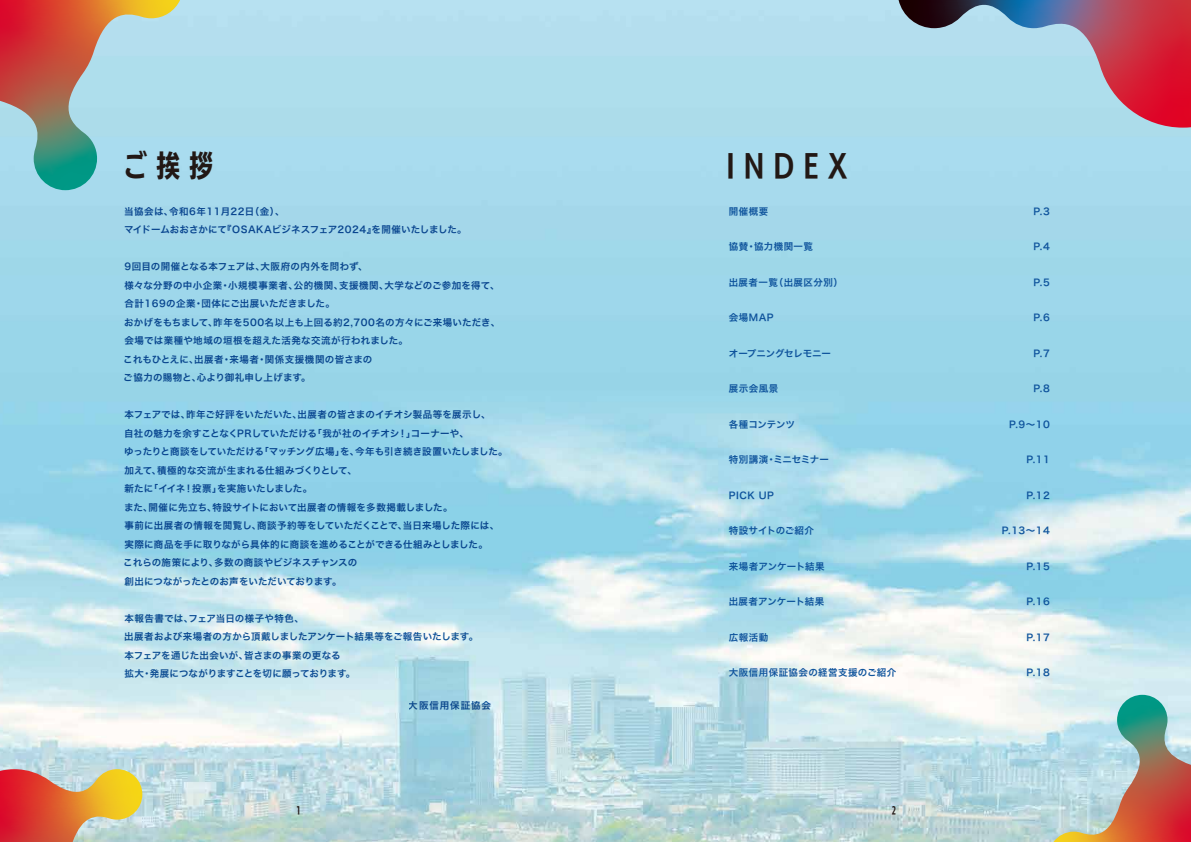
<style>
.page{position:relative;width:1191px;height:842px;background:#fff}
.page>*{position:absolute;margin:0;border:0;box-sizing:border-box;transform-origin:0 0}
.t1{font:30px "UD Kakugo C80 Pro B";letter-spacing:.3em;color:#221815}
.t2{font:9.8px "UD Kakugo C60 Pro B";color:#221815}
.t3{font:9.5px/18.5px "Hiragino Sans W6";letter-spacing:.02em;color:#0e539c}
.t4{font:9.5px "Hiragino Sans W6";letter-spacing:.05em;color:#0e539c}
.t5{font:9.5px "Hiragino Sans W6";letter-spacing:-.02em;color:#0e539c}
.t6{font:9.5px "Hiragino Sans W6";color:#0e539c}
.t7{font:9.5px "Hiragino Sans W6";letter-spacing:.095em;color:#0e539c}
.t8{font:9.5px "Hiragino Sans W6";letter-spacing:-.025em;color:#0e539c}
</style>
<div class="page">
<img style="left:0;top:0;width:1191px;height:842px">
<svg style="left:0;top:0;width:180px;height:190px;background:#aaa6a3"></svg>
<svg style="left:898px;top:0;width:293px;height:128px;background:#ab98ab"></svg>
<svg style="left:0;top:769px;width:142px;height:73px;background:#d88659"></svg>
<svg style="left:1053px;top:695px;width:138px;height:147px;background:#b4aba4"></svg>
<h1 class="t1" style="left:123px;top:142px;width:91px">ご挨拶</h1>
<h1 class="t1" style="left:726px;top:142px;width:122px">INDEX</h1>
<p class="t3" style="left:729px;top:201px;width:41px">開催概要</p>
<p class="t4" style="left:729px;top:238px;width:86px">協賛・協力機関一覧</p>
<p class="t4" style="left:729px;top:273px;width:116px">出展者一覧（出展区分別）</p>
<p class="t3" style="left:729px;top:308px;width:46px">会場MAP</p>
<p class="t5" style="left:728px;top:344px;width:104px">オープニングセレモニー</p>
<p class="t3" style="left:729px;top:379px;width:51px">展示会風景</p>
<p class="t8" style="left:729px;top:415px;width:67px">各種コンテンツ</p>
<p class="t3" style="left:729px;top:450px;width:102px">特別講演・ミニセミナー</p>
<p class="t3" style="left:729px;top:485px;width:47px">PICK UP</p>
<p class="t6" style="left:729px;top:522px;width:87px">特設サイトのご紹介</p>
<p class="t3" style="left:729px;top:556px;width:97px">来場者アンケート結果</p>
<p class="t3" style="left:729px;top:592px;width:97px">出展者アンケート結果</p>
<p class="t3" style="left:729px;top:627px;width:41px">広報活動</p>
<p class="t4" style="left:729px;top:664px;width:169px">大阪信用保証協会の経営支援のご紹介</p>
<p class="t3" style="left:124px;top:201px;width:344px">当協会は、令和6年11月22日（金）、<br>マイドームおおさかにて『OSAKAビジネスフェア2024』を開催いたしました。</p>
<p class="t3" style="left:124px;top:257px;width:378px">9回目の開催となる本フェアは、大阪府の内外を問わず、<br>様々な分野の中小企業・小規模事業者、公的機関、支援機関、大学などのご参加を得て、合計169の企業・団体にご出展いただきました。<br>おかげをもちまして、昨年を500名以上も上回る約2,700名の方々にご来場いただき、会場では業種や地域の垣根を超えた活発な交流が行われました。<br>これもひとえに、出展者・来場者・関係支援機関の皆さまの<br>ご協力の賜物と、心より御礼申し上げます。</p>
<p class="t3" style="left:124px;top:405px;width:385px">本フェアでは、昨年ご好評をいただいた、出展者の皆さまのイチオシ製品等を展示し、<br>自社の魅力を余すことなくPRしていただける「我が社のイチオシ！」コーナーや、<br>ゆったりと商談をしていただける「マッチング広場」を、今年も引き続き設置いたしました。加えて、積極的な交流が生まれる仕組みづくりとして、<br>新たに「イイネ！投票」を実施いたしました。<br>また、開催に先立ち、特設サイトにおいて出展者の情報を多数掲載しました。<br>事前に出展者の情報を閲覧し、商談予約等をしていただくことで、当日来場した際には、実際に商品を手に取りながら具体的に商談を進めることができる仕組みとしました。<br>これらの施策により、多数の商談やビジネスチャンスの<br>創出につながったとのお声をいただいております。</p>
<p class="t3" style="left:124px;top:608px;width:355px">本報告書では、フェア当日の様子や特色、<br>出展者および来場者の方から頂戴しましたアンケート結果等をご報告いたします。本フェアを通じた出会いが、皆さまの事業の更なる<br>拡大・発展につながりますことを切に願っております。</p>
<p class="t7" style="left:409px;top:697px;width:84px">大阪信用保証協会</p>
<p class="t2" style="left:296px;top:803px;width:6px">1</p>
<p class="t2" style="left:891px;top:803px;width:6px">2</p>
<p class="t3" style="left:1033px;top:201px;width:18px">P.3</p>
<p class="t3" style="left:1033px;top:237px;width:18px">P.4</p>
<p class="t3" style="left:1033px;top:272px;width:18px">P.5</p>
<p class="t3" style="left:1033px;top:308px;width:18px">P.6</p>
<p class="t3" style="left:1033px;top:343px;width:18px">P.7</p>
<p class="t3" style="left:1033px;top:379px;width:18px">P.8</p>
<p class="t3" style="left:1009px;top:414px;width:42px">P.9～10</p>
<p class="t3" style="left:1026px;top:450px;width:25px">P.11</p>
<p class="t3" style="left:1026px;top:485px;width:25px">P.12</p>
<p class="t3" style="left:1002px;top:521px;width:49px">P.13～14</p>
<p class="t3" style="left:1026px;top:556px;width:25px">P.15</p>
<p class="t3" style="left:1026px;top:592px;width:25px">P.16</p>
<p class="t3" style="left:1026px;top:627px;width:25px">P.17</p>
<p class="t3" style="left:1026px;top:663px;width:25px">P.18</p>
</div>
